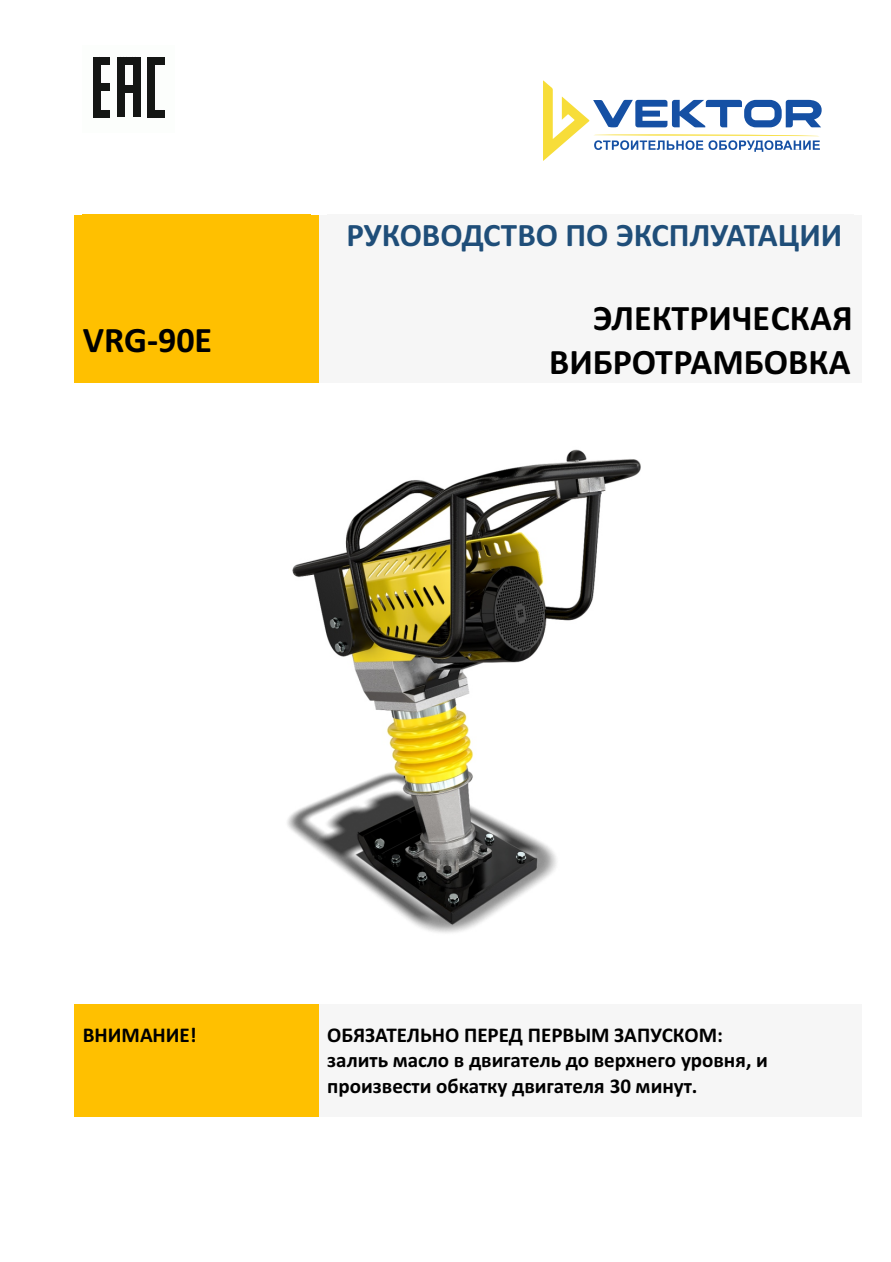
<style>
.page{position:relative;width:891px;height:1262px;background:#fff}
.page>*{position:absolute;margin:0;border:0;box-sizing:border-box;transform-origin:0 0}
.t1{font:700 36px/44px "Calibri";color:#000;text-align:right}
.t2{font:700 33px "Calibri";color:#1f4e79}
.t3{font:700 21px/25.7px "Calibri";color:#000}
</style>
<div class="page">
<div style="left:75px;top:215px;width:244px;height:80px;background:#ffc000"></div>
<div style="left:319px;top:215px;width:542px;height:80px;background:#f6f6f6"></div>
<div style="left:75px;top:295px;width:244px;height:88px;background:#ffc000"></div>
<div style="left:319px;top:295px;width:542px;height:88px;background:#f6f6f6"></div>
<div style="left:75px;top:1003px;width:244px;height:113px;background:#ffc000"></div>
<div style="left:319px;top:1003px;width:542px;height:113px;background:#f6f6f6"></div>
<img style="left:93px;top:56px;width:72px;height:62px">
<img style="left:287px;top:449px;width:354px;height:484px">
<svg style="left:543px;top:80px;width:279px;height:81px"></svg>
<h1 class="t1" style="left:83px;top:320px;width:131px">VRG-90E</h1>
<h2 class="t2" style="left:347px;top:221px;width:497px">РУКОВОДСТВО ПО ЭКСПЛУАТАЦИИ</h2>
<h1 class="t1" style="left:549px;top:299px;width:305px">ЭЛЕКТРИЧЕСКАЯ<br>ВИБРОТРАМБОВКА</h1>
<p class="t3" style="left:83px;top:1023px;width:115px">ВНИМАНИЕ!</p>
<p class="t3" style="left:327px;top:1023px;width:442px">ОБЯЗАТЕЛЬНО ПЕРЕД ПЕРВЫМ ЗАПУСКОМ: залить масло в двигатель до верхнего уровня, и произвести обкатку двигателя 30 минут.</p>
</div>
